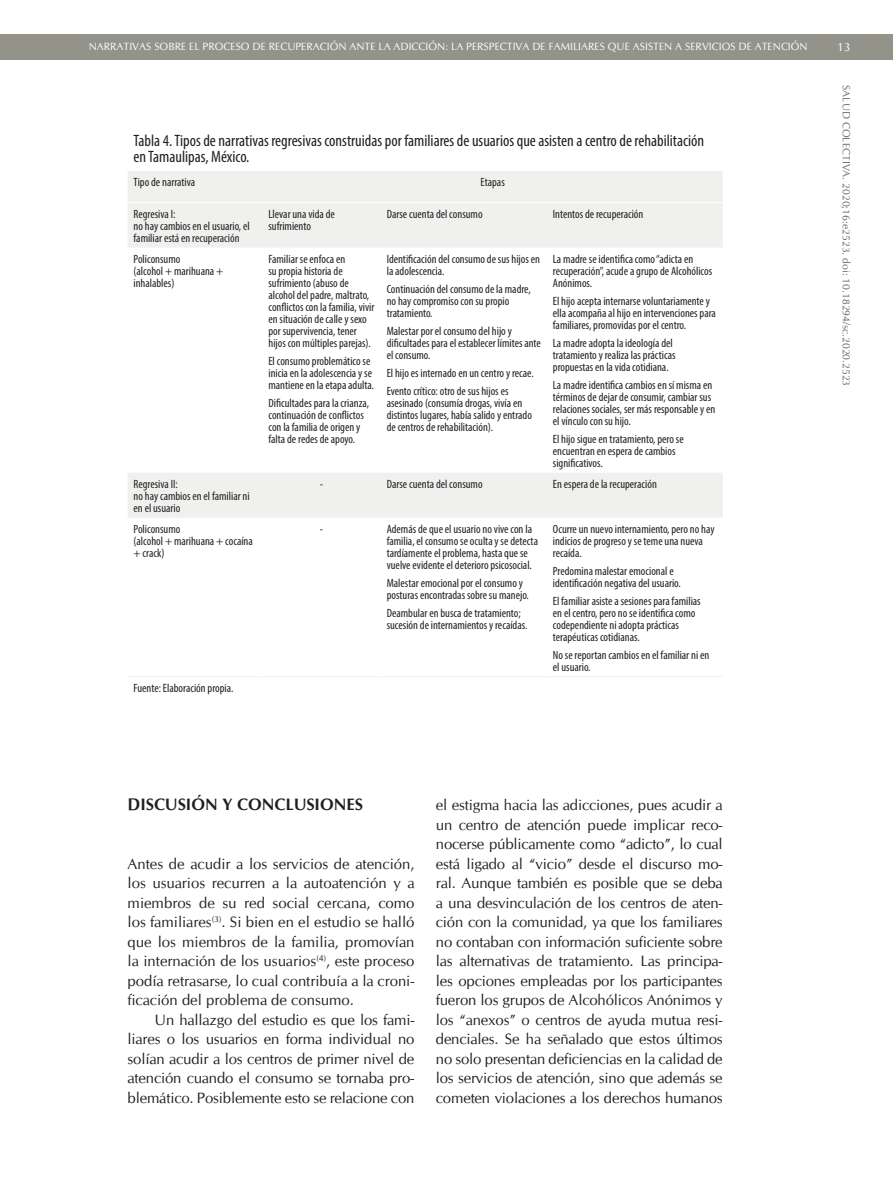
<style>
.page{position:relative;width:893px;height:1191px;background:#fff}
.page>*{position:absolute;margin:0;border:0;box-sizing:border-box;transform-origin:0 0}
.t1{font:condensed 16.5px/16.5px "Myriad Pro";color:#231f20}
.t2{font:700 16.5px "CG Omega";color:#231f20}
.t3{font:15px/19.5px "CG Omega";letter-spacing:-.01em;color:#231f20;text-align:justify}
.t4{font:condensed 12px/12px "Myriad Pro";color:#231f20}
.t5{font:12px "CG Omega";color:#fff}
.t6{font:10.5px "CG Omega";color:#fff}
.t7{font:10.5px "CG Omega";color:#6c6d70}
</style>
<div class="page">
<div style="left:0;top:34px;width:893px;height:26px;background:#939389"></div>
<svg style="left:128px;top:171px;width:595px;height:347px"></svg>
<hr style="left:128px;top:202px;width:134px;height:1px;background:#fff">
<hr style="left:262px;top:202px;width:119px;height:1px;background:#fff">
<hr style="left:381px;top:202px;width:166px;height:1px;background:#fff">
<hr style="left:547px;top:202px;width:176px;height:1px;background:#fff">
<hr style="left:128px;top:676px;width:134px;height:1px;background:#f0f1ef">
<hr style="left:262px;top:676px;width:119px;height:1px;background:#f0f1ef">
<hr style="left:381px;top:676px;width:166px;height:1px;background:#f0f1ef">
<hr style="left:547px;top:676px;width:176px;height:1px;background:#f0f1ef">
<p class="t6" style="left:89px;top:40px;width:718px">Narrativas sobre el proceso de recuperación ante la adicción : la perspectiva de familiares que asisten a servicios de atención</p>
<p class="t5" style="left:837px;top:40px;width:15px">13</p>
<p class="t7" style="left:852px;top:85px;width:303px;rotate:90deg">SALUD COLECTIVA. 2020;16:e2523. doi: 10.18294/sc.2020.2523</p>
<h1 class="t1" style="left:134px;top:132px;width:572px">Tabla 4. Tipos de narrativas regresivas construidas por familiares de usuarios que asisten a centro de rehabilitación en Tamaulipas, México.</h1>
<p class="t4" style="left:134px;top:176px;width:63px">Tipo de narrativa</p>
<p class="t4" style="left:481px;top:176px;width:26px">Etapas</p>
<p class="t4" style="left:134px;top:207px;width:118px">Regresiva I:<br>no hay cambios en el usuario, el familiar está en recuperación</p>
<p class="t4" style="left:268px;top:207px;width:68px">Llevar una vida de sufrimiento</p>
<p class="t4" style="left:387px;top:207px;width:97px">Darse cuenta del consumo</p>
<p class="t4" style="left:553px;top:207px;width:92px">Intentos de recuperación</p>
<p class="t4" style="left:134px;top:252px;width:91px">Policonsumo<br>(alcohol + marihuana + inhalables)</p>
<p class="t4" style="left:268px;top:252px;width:107px">Familiar se enfoca en<br>su propia historia de sufrimiento (abuso de alcohol del padre, maltrato, conflictos con la familia, vivir en situación de calle y sexo por supervivencia, tener hijos con múltiples parejas).</p>
<p class="t4" style="left:268px;top:354px;width:107px">El consumo problemático se inicia en la adolescencia y se mantiene en la etapa adulta.</p>
<p class="t4" style="left:268px;top:396px;width:102px">Dificultades para la crianza, continuación de conflictos con la familia de origen y falta de redes de apoyo.</p>
<p class="t4" style="left:387px;top:252px;width:155px">Identificación del consumo de sus hijos en la adolescencia.</p>
<p class="t4" style="left:387px;top:282px;width:146px">Continuación del consumo de la madre, no hay compromiso con su propio tratamiento.</p>
<p class="t4" style="left:387px;top:324px;width:156px">Malestar por el consumo del hijo y dificultades para el establecer límites ante el consumo.</p>
<p class="t4" style="left:387px;top:363px;width:149px;line-height:18px">El hijo es internado en un centro y recae.<br>Evento crítico: otro de sus hijos es</p>
<p class="t4" style="left:387px;top:396px;width:147px">asesinado (consumía drogas, vivía en distintos lugares, había salido y entrado de centros de rehabilitación).</p>
<p class="t4" style="left:553px;top:252px;width:161px">La madre se identifica como “adicta en recuperación”, acude a grupo de Alcohólicos<br>Anónimos.</p>
<p class="t4" style="left:553px;top:294px;width:165px">El hijo acepta internarse voluntariamente y ella acompaña al hijo en intervenciones para familiares, promovidas por el centro.</p>
<p class="t4" style="left:553px;top:336px;width:124px">La madre adopta la ideología del tratamiento y realiza las prácticas propuestas en la vida cotidiana.</p>
<p class="t4" style="left:553px;top:378px;width:164px">La madre identifica cambios en sí misma en términos de dejar de consumir, cambiar sus relaciones sociales, ser más responsable y en el vínculo con su hijo.</p>
<p class="t4" style="left:553px;top:432px;width:132px">El hijo sigue en tratamiento, pero se encuentran en espera de cambios significativos.</p>
<p class="t4" style="left:134px;top:477px;width:118px">Regresiva II:<br>no hay cambios en el familiar ni en el usuario</p>
<p class="t4" style="left:320px;top:477px;width:5px">-</p>
<p class="t4" style="left:387px;top:477px;width:97px">Darse cuenta del consumo</p>
<p class="t4" style="left:553px;top:477px;width:105px">En espera de la recuperación</p>
<p class="t4" style="left:134px;top:522px;width:121px">Policonsumo<br>(alcohol + marihuana + cocaína + crack)</p>
<p class="t4" style="left:320px;top:522px;width:5px">-</p>
<p class="t4" style="left:387px;top:522px;width:153px">Además de que el usuario no vive con la familia, el consumo se oculta y se detecta tardíamente el problema, hasta que se vuelve evidente el deterioro psicosocial.</p>
<p class="t4" style="left:387px;top:576px;width:144px">Malestar emocional por el consumo y posturas encontradas sobre su manejo.</p>
<p class="t4" style="left:387px;top:606px;width:142px">Deambular en busca de tratamiento; sucesión de internamientos y recaídas.</p>
<p class="t4" style="left:553px;top:522px;width:163px">Ocurre un nuevo internamiento, pero no hay indicios de progreso y se teme una nueva recaída.</p>
<p class="t4" style="left:553px;top:564px;width:129px">Predomina malestar emocional e identificación negativa del usuario.</p>
<p class="t4" style="left:553px;top:594px;width:149px">El familiar asiste a sesiones para familias en el centro, pero no se identifica como codependiente ni adopta prácticas terapéuticas cotidianas.</p>
<p class="t4" style="left:553px;top:648px;width:158px">No se reportan cambios en el familiar ni en el usuario.</p>
<p class="t4" style="left:134px;top:681px;width:101px">Fuente: Elaboración propia.</p>
<h1 class="t2" style="left:128px;top:794px;width:24px">DISCUSIÓN</h1>
<h1 class="t2" style="left:222px;top:794px;width:26px">Y CONCLUSIONES</h1>
<p class="t3" style="left:128px;top:854px;width:288px">Antes de acudir a los servicios de atención, los usuarios recurren a la autoatención y a miembros de su red social cercana, como los familiares<sup>(3)</sup>. Si bien en el estudio se halló que los miembros de la familia, promovían la internación de los usuarios<sup>(4)</sup>, este proceso podía retrasarse, lo cual contribuía a la croni&shy;ficación del problema de consumo.</p>
<p class="t3" style="left:128px;top:1010px;width:288px;text-indent:27px">Un hallazgo del estudio es que los fami&shy;liares o los usuarios en forma individual no solían acudir a los centros de primer nivel de atención cuando el consumo se tornaba pro&shy;blemático. Posiblemente esto se relacione con</p>
<p class="t3" style="left:436px;top:795px;width:288px">el estigma hacia las adicciones, pues acudir a un centro de atención puede implicar reco&shy;nocerse públicamente como “adicto”, lo cual está ligado al “vicio” desde el discurso mo&shy;ral. Aunque también es posible que se deba a una desvinculación de los centros de aten&shy;ción con la comunidad, ya que los familiares no contaban con información suficiente sobre las alternativas de tratamiento. Las principa&shy;les opciones empleadas por los participantes fueron los grupos de Alcohólicos Anónimos y los “anexos” o centros de ayuda mutua resi&shy;denciales. Se ha señalado que estos últimos no solo presentan deficiencias en la calidad de los servicios de atención, sino que además se cometen violaciones a los derechos humanos</p>
</div>
